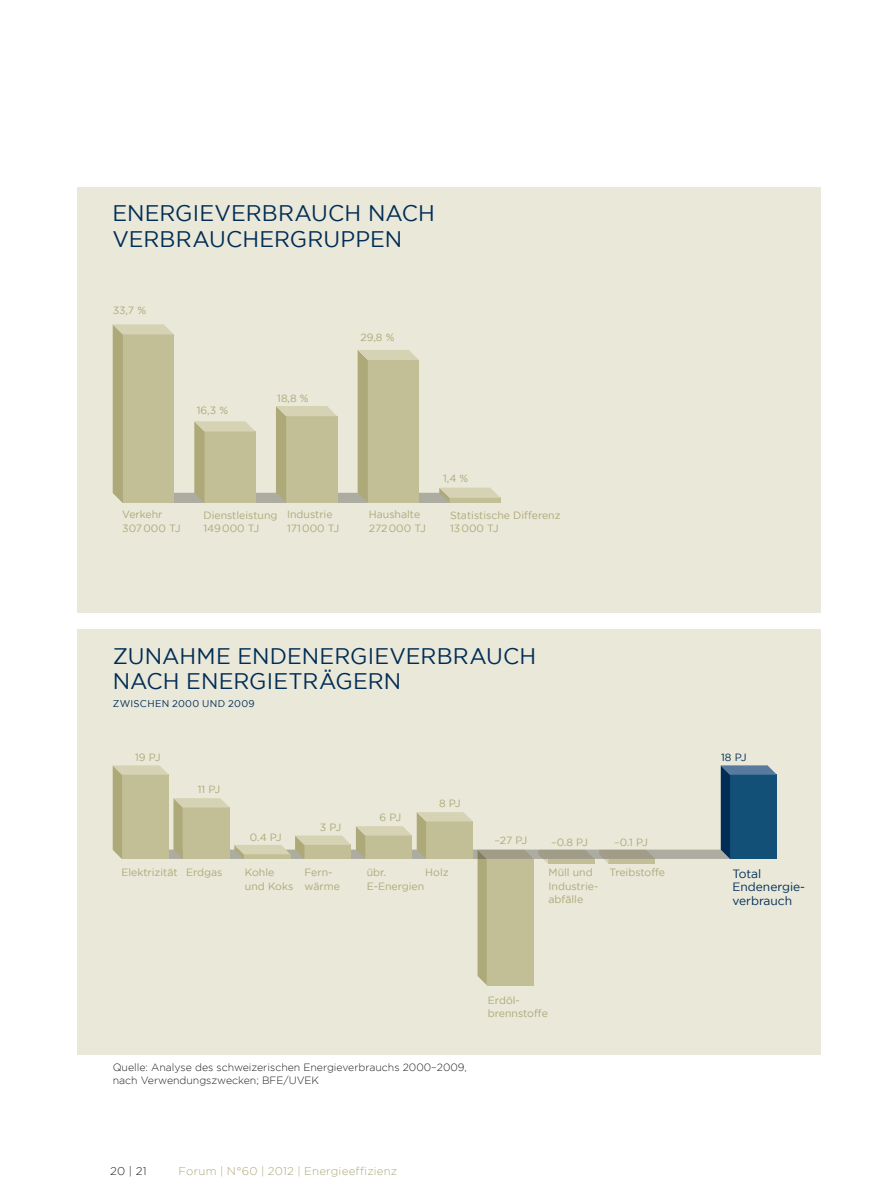
<style>
.page{position:relative;width:893px;height:1191px;background:#fff}
.page>*{position:absolute;margin:0;border:0;box-sizing:border-box;transform-origin:0 0}
.t1{font:22.5px/25.5px "Gotham HTF";letter-spacing:.005em;color:#002c55}
.t2{font:12px/13.5px "Gotham HTF";color:#002c55}
.t3{font:300 11.25px "Gotham HTF";letter-spacing:.015em;color:#ada978}
.t4{font:300 11.25px "Gotham HTF";color:#231f20}
.t5{font:10.5px/13.5px "Gotham HTF";color:#ada978}
.t6{font:300 10.5px/13.5px "Gotham HTF";color:#231f20}
.t7{font:10.5px "Gotham HTF";color:#002c55}
.t8{font:9.75px "Gotham HTF";letter-spacing:.04em;color:#002c55}
</style>
<div class="page">
<div style="left:77px;top:629px;width:744px;height:425px;background:#e9e8d9"></div>
<div style="left:77px;top:187px;width:744px;height:425px;background:#e9e8d9"></div>
<svg style="left:113px;top:324px;width:387px;height:179px"></svg>
<svg style="left:113px;top:765px;width:664px;height:220px"></svg>
<h1 class="t1" style="left:112px;top:200px;width:324px">En ergieverbrauch nach<br>Verbra</h1>
<h1 class="t1" style="left:209px;top:226px;width:50px">uchergr</h1>
<h1 class="t1" style="left:324px;top:226px;width:32px">uppe</h1>
<h1 class="t1" style="left:385px;top:226px;width:19px">n</h1>
<p class="t5" style="left:113px;top:303px;width:35px">33,7 %</p>
<p class="t5" style="left:197px;top:403px;width:33px">16,3 %</p>
<p class="t5" style="left:277px;top:391px;width:33px">18,8 %</p>
<p class="t5" style="left:360px;top:330px;width:36px">29,8 %</p>
<p class="t5" style="left:443px;top:471px;width:27px">1,4 %</p>
<p class="t5" style="left:122px;top:508px;width:60px">Verkehr<br>307000 TJ</p>
<p class="t5" style="left:203px;top:508px;width:76px">Dienstleistung<br>149000 TJ</p>
<p class="t5" style="left:287px;top:507px;width:54px">I ndustrie<br>171000 TJ</p>
<p class="t5" style="left:369px;top:507px;width:58px">Haushalte<br>272000 TJ</p>
<p class="t5" style="left:450px;top:508px;width:112px">Statistische Differenz<br>13000 TJ</p>
<h1 class="t1" style="left:113px;top:642px;width:425px;text-indent:175px">en ergieverbrauch nach En ergieträgern</h1>
<p class="t8" style="left:113px;top:698px;width:144px">zwischen 2000 und 2009</p>
<h1 class="t1" style="left:113px;top:642px;width:142px">Zunahm e End</h1>
<p class="t5" style="left:135px;top:750px;width:27px">19 PJ</p>
<p class="t5" style="left:198px;top:782px;width:24px">11 PJ</p>
<p class="t5" style="left:250px;top:830px;width:33px">0.4 PJ</p>
<p class="t5" style="left:320px;top:820px;width:23px">3 PJ</p>
<p class="t5" style="left:380px;top:810px;width:23px">6 PJ</p>
<p class="t5" style="left:439px;top:796px;width:23px">8 PJ</p>
<p class="t5" style="left:121px;top:865px;width:58px">Elektrizität</p>
<p class="t5" style="left:186px;top:865px;width:38px">Erdgas</p>
<p class="t5" style="left:245px;top:865px;width:50px">Kohle und Koks</p>
<p class="t5" style="left:304px;top:865px;width:37px">Fern&shy;wärme</p>
<p class="t5" style="left:367px;top:865px;width:21px">übr.</p>
<p class="t5" style="left:425px;top:865px;width:25px">Holz</p>
<p class="t5" style="left:367px;top:879px;width:59px">E-Energien</p>
<p class="t5" style="left:494px;top:833px;width:34px">–27 PJ</p>
<p class="t5" style="left:551px;top:835px;width:38px">–0.8 PJ</p>
<p class="t5" style="left:614px;top:835px;width:35px">–0.1 PJ</p>
<p class="t5" style="left:549px;top:865px;width:51px">Müll und<br>I ndustrie&shy;abfälle</p>
<p class="t5" style="left:609px;top:865px;width:57px">Treibstoffe</p>
<p class="t6" style="left:113px;top:1060px;width:356px">Quelle: Analyse des schweizerischen Energieverbrauchs 2000–2009, nach Verwendungszwecken; BFE/UVEK</p>
<p class="t5" style="left:488px;top:993px;width:61px">Erdöl&shy;brennstoffe</p>
<p class="t4" style="left:110px;top:1164px;width:38px">20 | 21</p>
<p class="t3" style="left:179px;top:1164px;width:220px">Forum | N°60 | 2012 | Energieeffizienz</p>
<p class="t7" style="left:721px;top:751px;width:27px">18 PJ</p>
<p class="t2" style="left:732px;top:866px;width:74px">Total<br>Endenergie&shy;verbrauch</p>
</div>
